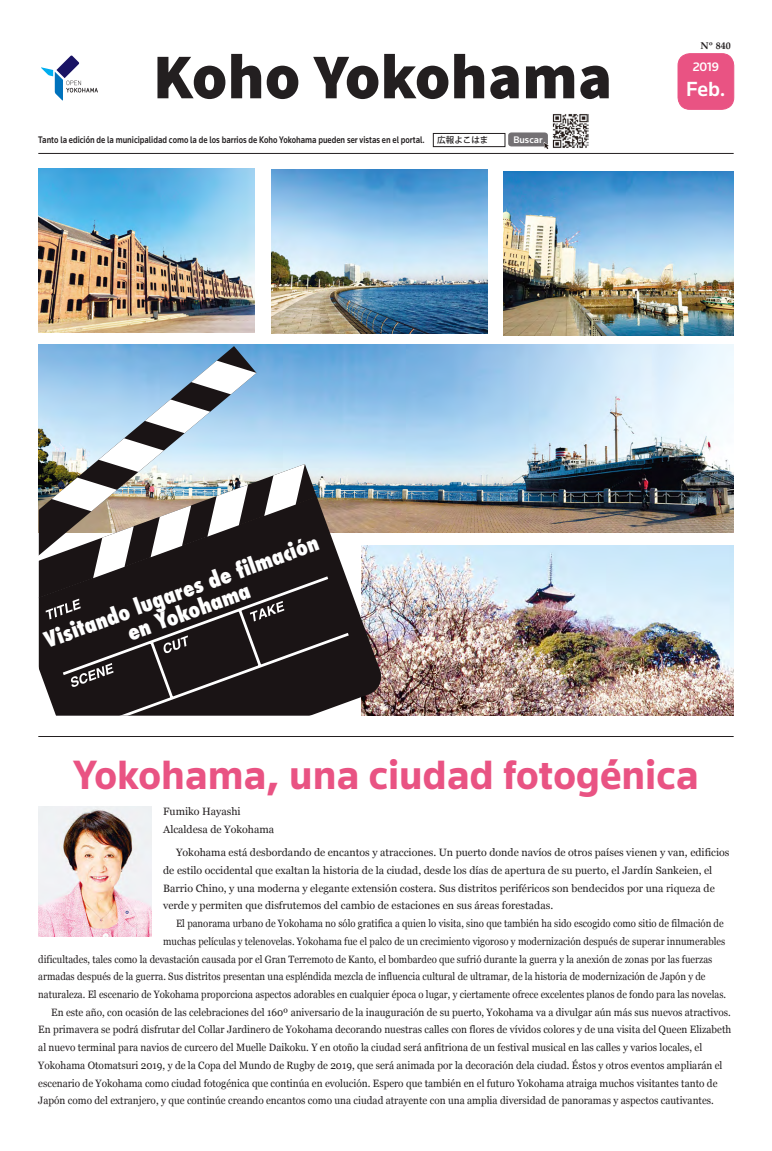
<style>
.page{position:relative;width:772px;height:1151px;background:#fff}
.page>*{position:absolute;margin:0;border:0;box-sizing:border-box;transform-origin:0 0}
.t1{font:900 63.8px "Source Sans Pro";color:#231f20}
.t2{font:700 42.5px "Knowledge";color:#e95383}
.ルビ{font:800 condensed 21.3px/21.3px "Futura";color:#fff;text-align:center}
.t3{font:500 21.3px "Knowledge";color:#fff}
.t4{font:500 12.8px "Knowledge";color:#fff}
.t5{font:10.6px/17.7px "Georgia";color:#231f20;scale:.94 1}
.t6{font:10.6px "Georgia";color:#231f20;scale:.9 1}
.t7{font:10.6px/17.7px "Georgia";color:#231f20}
.ルビ-2{font:500 9.9px "Knowledge";color:#231f20;scale:.84 1}
.t8{font:500 9.9px "Knowledge";color:#fff}
.t9{font:700 9.9px "Palatino";color:#231f20}
.t10{font:500 8.5px "Koz Go Pro";color:#231f20}
</style>
<div class="page">
<svg style="left:41px;top:56px;width:57px;height:44px"></svg>
<div style="left:677px;top:54px;width:56px;height:55px;background:#e95383;border-radius:12px"></div>
<div style="left:677px;top:53px;width:56px;height:57px;border:1px solid #e95383;border-radius:12px"></div>
<img style="left:38px;top:806px;width:114px;height:130px">
<hr style="left:38px;top:736px;width:695px;height:1px;background:#231f20">
<div style="left:432px;top:133px;width:73px;height:14px;border:1px solid #231f20"></div>
<img style="left:552px;top:114px;width:35px;height:34px">
<hr style="left:38px;top:153px;width:695px;height:1px;background:#231f20">
<svg style="left:508px;top:132px;width:41px;height:17px"></svg>
<img style="left:38px;top:168px;width:216px;height:165px">
<img style="left:383px;top:546px;width:350px;height:170px">
<img style="left:38px;top:345px;width:695px;height:187px">
<img style="left:503px;top:171px;width:230px;height:165px">
<img style="left:271px;top:169px;width:216px;height:165px">
<img style="left:39px;top:496px;width:344px;height:220px">
<div style="left:39px;top:464px;width:277px;height:142px;background:#1a1415"></div>
<svg style="left:264px;top:464px;width:40px;height:52px"></svg>
<img style="left:39px;top:346px;width:217px;height:232px">
<svg style="left:52px;top:361px;width:204px;height:217px"></svg>
<svg style="left:60px;top:574px;width:291px;height:142px"></svg>
<svg style="left:46px;top:599px;width:35px;height:20px"></svg>
<svg style="left:71px;top:663px;width:42px;height:24px"></svg>
<svg style="left:163px;top:635px;width:25px;height:18px"></svg>
<svg style="left:250px;top:601px;width:34px;height:20px"></svg>
<p class="t1" style="left:153px;top:36px;width:460px">Koho Yokohama</p>
<p class="ルビ-2" style="left:38px;top:134px;width:461px">Tanto la edición de la municipalidad como la de los barrios de Koho Yokohama pueden ser vistas en el portal.</p>
<p class="t10" style="left:437px;top:135px;width:53px">広報よこはま</p>
<p class="t8" style="left:513px;top:133px;width:31px">Buscar</p>
<p class="t9" style="left:699px;top:37px;width:32px">Nº 840</p>
<p class="t4" style="left:692px;top:59px;width:28px">2019</p>
<p class="t3" style="left:685px;top:75px;width:41px">Feb.</p>
<p class="ルビ" style="left:41px;top:631px;width:291px;rotate:-20deg">Visitando lugares de filmación en Yokohama</p>
<p class="t2" style="left:73px;top:749px;width:626px">Yokohama, una ciudad fotogénica</p>
<p class="t7" style="left:163px;top:802px;width:79px">Fumiko Hayashi</p>
<p class="t7" style="left:163px;top:820px;width:112px">Alcaldesa de Yokohama</p>
<p class="t7" style="left:163px;top:843px;width:567px;text-indent:13px">Yokohama está desbordando de encantos y atracciones. Un puerto donde navíos de otros países vienen y van, edificios de estilo occidental que exaltan la historia de la ciudad, desde los días de apertura de su puerto, el Jardín Sankeien, el Barrio Chino, y una moderna y elegante extensión costera. Sus distritos periféricos son bendecidos por una riqueza de verde y permiten que disfrutemos del cambio de estaciones en sus áreas forestadas.</p>
<p class="t6" style="left:176px;top:916px;width:609px">El panorama urbano de Yokohama no sólo gratifica a quien lo visita, sino que también ha sido escogido como sitio de filmación de</p>
<p class="t6" style="left:163px;top:933px;width:625px">muchas películas y telenovelas. Yokohama fue el palco de un crecimiento vigoroso y modernización después de superar innumerables</p>
<p class="t6" style="left:38px;top:951px;width:749px">dificultades, tales como la devastación causada por el Gran Terremoto de Kanto, el bombardeo que sufrió durante la guerra y la anexión de zonas por las fuerzas</p>
<p class="t6" style="left:38px;top:969px;width:742px">armadas después de la guerra. Sus distritos presentan una espléndida mezcla de influencia cultural de ultramar, de la historia de modernización de Japón y de</p>
<p class="t6" style="left:38px;top:986px;width:765px">naturaleza. El escenario de Yokohama proporciona aspectos adorables en cualquier época o lugar, y ciertamente ofrece excelentes planos de fondo para las novelas.</p>
<p class="t5" style="left:38px;top:1003px;width:738px;text-indent:13px">En este año, con ocasión de las celebraciones del 160º aniversario de la inauguración de su puerto, Yokohama va a divulgar aún más sus nuevos atractivos.<br>En primavera se podrá disfrutar del Collar Jardinero de Yokohama decorando nuestras calles con flores de vívidos colores y de una visita del Queen Elizabeth al nuevo terminal para navios de curcero del Muelle Daikoku. Y en otoño la ciudad será anfitriona de un festival musical en las calles y varios locales, el Yokohama Otomatsuri 2019, y de la Copa del Mundo de Rugby de 2019, que será animada por la decoración dela ciudad. Éstos y otros eventos ampliarán el escenario de Yokohama como ciudad fotogénica que continúa en evolución. Espero que también en el futuro Yokohama atraiga muchos visitantes tanto de Japón como del extranjero, y que continúe creando encantos como una ciudad atrayente con una amplia diversidad de panoramas y aspectos cautivantes.</p>
</div>
